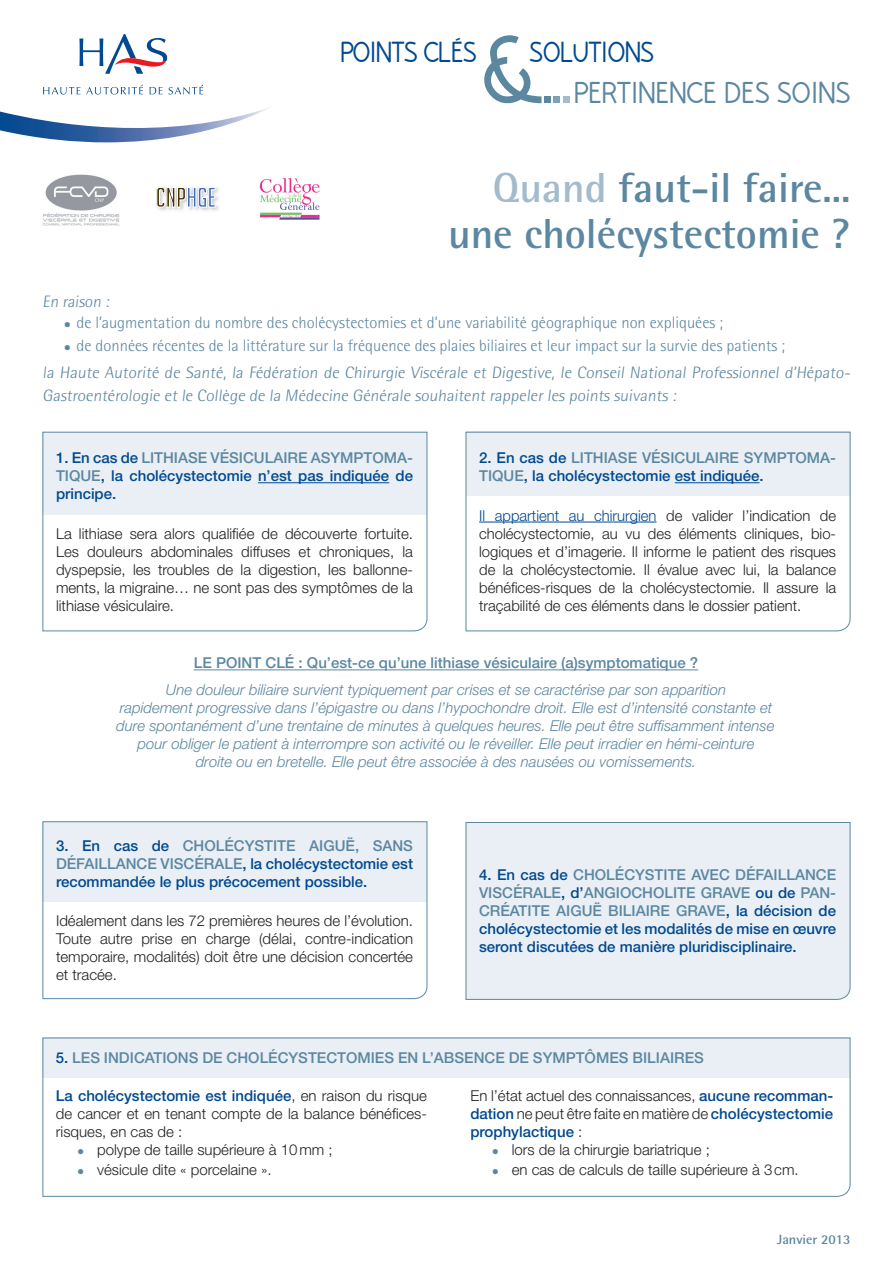
<style>
.page{position:relative;width:893px;height:1263px;background:#fff}
.page>*{position:absolute;margin:0;border:0;box-sizing:border-box;transform-origin:0 0}
.t1{font:97.2px "Huelic";color:#5c87a1}
.t2{font:700 42px/46.5px "Rotis Semi Sans Std";color:#5c87a1;text-align:right}
.t3{font:30.15px "Huelic";color:#5c87a1}
.t4{font:29.1px "Huelic";letter-spacing:-.015em;color:#014990;scale:.96 1}
.t5{font:27.45px "Big Noodle Titling";color:#463500}
.t6{font:300 16.5px/26.7px "Rotis Semi Sans Std";color:#5c87a1}
.t7{font:300 16.5px "Rotis Semi Sans Std";color:#5c87a1;scale:1.05 1}
.t8{font:300 15px/18px "Helvetica Neue LT Std";color:#231f20;text-align:justify}
.t9{font:500 15px/18px "Helvetica Neue LT Std";color:#014990;text-align:justify}
.t10{font:italic 300 15px/18px "Helvetica Neue LT Std";color:#5c87a1;text-align:center}
.t11{font:500 15px "Helvetica Neue LT Std";color:#5c87a1}
.t12{font:700 13.5px "Rotis Semi Sans Std";color:#5c87a1}
.s1{color:#436cb5}
.s2{color:#a2bbcd}
.s3{font-family:"Arial";font-weight:400;font-size:12px}
.s4{color:#5c87a1}
.s5{color:#014990}
.s6{font-weight:500;color:#014990}
.s7{font-family:"Arial";font-weight:400;font-size:12px;color:#5c87a1}
</style>
<div class="page">
<svg style="left:0;top:108px;width:268px;height:35px"></svg>
<svg style="left:43px;top:87px;width:37px;height:8px"></svg>
<svg style="left:86px;top:85px;width:57px;height:10px"></svg>
<svg style="left:150px;top:87px;width:13px;height:7px"></svg>
<svg style="left:169px;top:85px;width:34px;height:10px"></svg>
<svg style="left:79px;top:34px;width:88px;height:40px"></svg>
<div style="left:544px;top:96px;width:7px;height:7px;background:#5c87a1"></div>
<div style="left:553px;top:96px;width:7px;height:7px;background:#7fa1b7"></div>
<div style="left:563px;top:96px;width:7px;height:7px;background:#a2bbcd"></div>
<div style="left:465px;top:822px;width:386px;height:178px;background:#e9eff4"></div>
<svg style="left:42px;top:821px;width:386px;height:178px"></svg>
<hr style="left:194px;top:669px;width:504px;height:1px;background:#5c87a1">
<svg style="left:42px;top:431px;width:386px;height:201px"></svg>
<svg style="left:465px;top:431px;width:386px;height:201px"></svg>
<svg style="left:42px;top:1037px;width:809px;height:160px"></svg>
<img style="left:43px;top:174px;width:77px;height:52px">
<img style="left:158px;top:187px;width:61px;height:24px">
<svg style="left:158px;top:187px;width:58px;height:20px"></svg>
<img style="left:259px;top:178px;width:61px;height:42px">
<h3 class="t5" style="left:156px;top:183px;width:62px">CNP<span class="s1">hge</span></h3>
<h1 class="t1" style="left:481px;top:22px;width:64px">&amp;</h1>
<h3 class="t4" style="left:340px;top:38px;width:144px">POINTS CLÉS</h3>
<h3 class="t4" style="left:530px;top:38px;width:131px">SOLUTIONS</h3>
<h3 class="t3" style="left:574px;top:78px;width:278px">PERTINENCE DES SOINS</h3>
<h2 class="t2" style="left:448px;top:164px;width:404px"><span class="s2">Quand</span> faut-il faire... une cholécystectomie ?</h2>
<p class="t6" style="left:43px;top:288px;width:71px">En raison :</p>
<p class="t6" style="left:64px;top:309px;width:661px"><span class="s3">●</span> de l’augmentation du nombre des cholécystectomies et d’une variabilité géographique non expliquées ;</p>
<p class="t6" style="left:43px;top:333px;width:812px;text-indent:21px"><span class="s3">●</span> de données récentes de la littérature sur la fréquence des plaies biliaires et leur impact sur la survie des patients ;<br>la Haute Autorité de Santé, la Fédération de Chirurgie Viscérale et Digestive, le Conseil National Professionnel d’Hépato-</p>
<p class="t7" style="left:43px;top:386px;width:607px">Gastroentérologie et le Collège de la Médecine Générale souhaitent rappeler les points suivants :</p>
<p class="t9" style="left:56px;top:449px;width:359px">1. En cas de <span class="s4">LITHIASE VÉSICULAIRE ASYMPTOMA-TIQUE</span>, la cholécystectomie n’est pas indiquée de principe.</p>
<p class="t8" style="left:56px;top:524px;width:358px">La lithiase sera alors qualifiée de découverte fortuite.<br>Les douleurs abdominales diffuses et chroniques, la dyspepsie, les troubles de la digestion, les ballonne&shy;ments, la migraine… ne sont pas des symptômes de la lithiase vésiculaire.</p>
<p class="t9" style="left:479px;top:449px;width:358px">2. En cas de <span class="s4">LITHIASE VÉSICULAIRE SYMPTOMA-<br>TIQUE</span>, la cholécystectomie est indiquée.</p>
<p class="t8" style="left:479px;top:506px;width:359px"><span class="s5">Il appartient au chirurgien</span> de valider l’indication de cholécystectomie, au vu des éléments cliniques, bio&shy;logiques et d’imagerie. Il informe le patient des risques de la cholécystectomie. Il évalue avec lui, la balance bénéfices-risques de la cholécystectomie. Il assure la traçabilité de ces éléments dans le dossier patient.</p>
<p class="t11" style="left:194px;top:654px;width:506px">LE POINT CLÉ : Qu’est-ce qu’une lithiase vésiculaire (a)symptomatique ?</p>
<p class="t10" style="left:116px;top:680px;width:660px">Une douleur biliaire survient typiquement par crises et se caractérise par son apparition<br>rapidement progressive dans l’épigastre ou dans l’hypochondre droit. Elle est d’intensité constante et dure spontanément d’une trentaine de minutes à quelques heures. Elle peut être suffisamment intense pour obliger le patient à interrompre son activité ou le réveiller. Elle peut irradier en hémi-ceinture<br>droite ou en bretelle. Elle peut être associée à des nausées ou vomissements.</p>
<p class="t9" style="left:56px;top:836px;width:358px">3. En cas de <span class="s4">CHOLÉCYSTITE AIGUË, SANS DÉFAILLANCE VISCÉRALE</span>, la cholécystectomie est recommandée le plus précocement possible.</p>
<p class="t8" style="left:56px;top:911px;width:358px">Idéalement dans les 72 premières heures de l’évolution.<br>Toute autre prise en charge (délai, contre-indication temporaire, modalités) doit être une décision concertée et tracée.</p>
<p class="t9" style="left:479px;top:866px;width:358px">4. En cas de <span class="s4">CHOLÉCYSTITE AVEC DÉFAILLANCE VISCÉRALE</span>, d’<span class="s4">ANGIOCHOLITE GRAVE</span> ou de <span class="s4">PAN-CRÉATITE AIGUË BILIAIRE GRAVE</span>, la décision de cholécystectomie et les modalités de mise en œuvre seront discutées de manière pluridisciplinaire.</p>
<p class="t11" style="left:56px;top:1049px;width:650px"><span class="s5">5.</span> LES INDICATIONS DE CHOLÉCYSTECTOMIES EN L’ABSENCE DE SYMPTÔMES BILIAIRES</p>
<p class="t8" style="left:56px;top:1086px;width:373px"><span class="s6">La cholécystectomie est indiquée</span>, en raison du risque de cancer et en tenant compte de la balance bénéfices&shy;risques, en cas de :</p>
<p class="t8" style="left:77px;top:1140px;width:257px"><span class="s7">●</span> polype de taille supérieure à 10mm ;</p>
<p class="t8" style="left:77px;top:1160px;width:196px"><span class="s7">●</span> vésicule dite « porcelaine ».</p>
<p class="t8" style="left:470px;top:1086px;width:364px">En l’état actuel des connaissances, <span class="s6">aucune recomman&shy;dation</span> ne peut être faite en matière de <span class="s6">cholécystectomie prophylactique</span> :</p>
<p class="t8" style="left:492px;top:1140px;width:220px"><span class="s7">●</span> lors de la chirurgie bariatrique ;</p>
<p class="t8" style="left:492px;top:1160px;width:308px"><span class="s7">●</span> en cas de calculs de taille supérieure à 3cm.</p>
<p class="t12" style="left:777px;top:1231px;width:75px">Janvier 2013</p>
</div>
